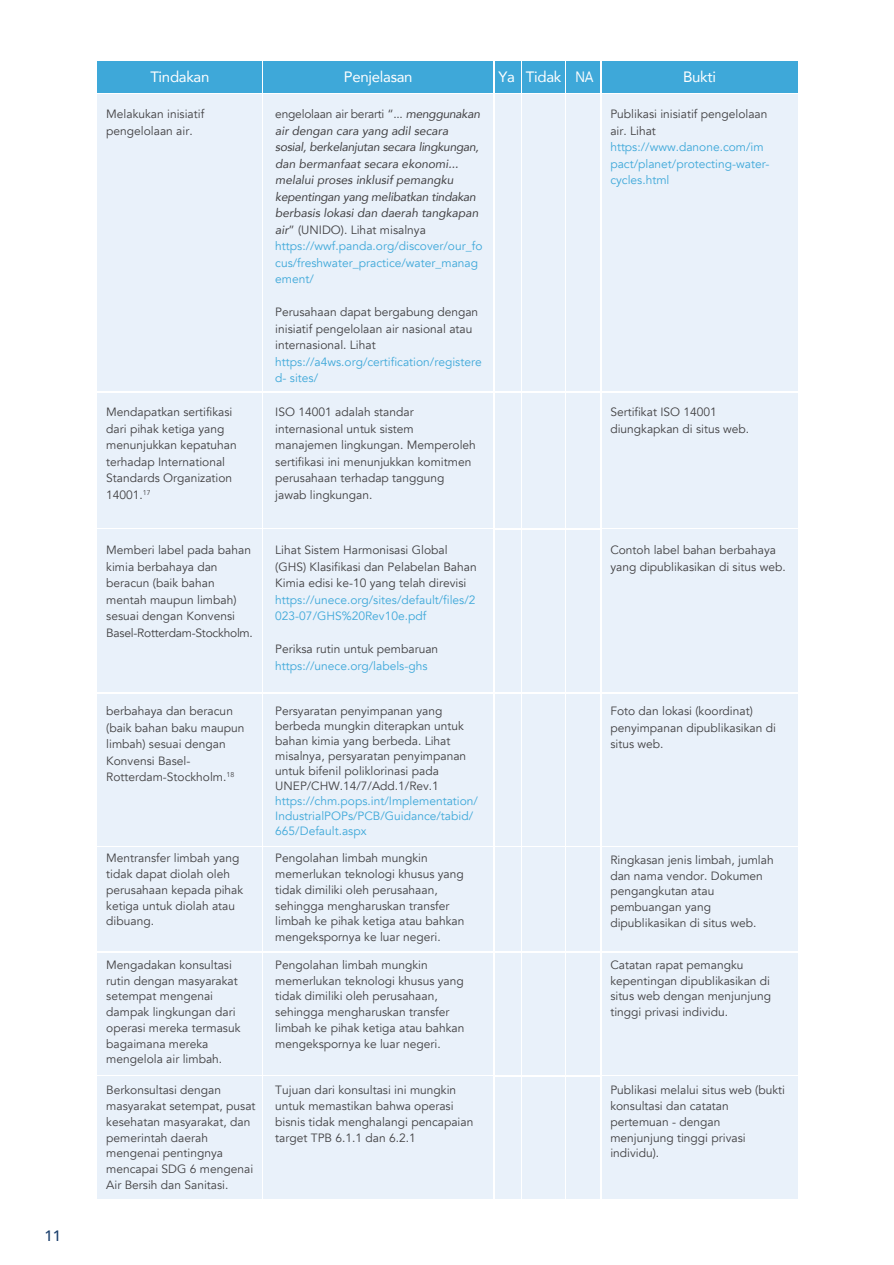
<style>
.page{position:relative;width:894px;height:1265px;background:#fff}
.page>*{position:absolute;margin:0;border:0;box-sizing:border-box;transform-origin:0 0}
.t1{font:15px "Avenir";letter-spacing:-.02em;color:#fff}
.t2{font:500 15px "Avenir";color:#183d6b}
.t3{font:12px/15.8px "Avenir";color:#414042}
.t4{font:italic 12px/16.5px "Avenir";color:#414042}
.t5{font:12px/16.5px "Avenir";color:#3ea8d9}
.s1{font-style:normal}
.s2{font-style:normal;color:#3ea8d9}
</style>
<div class="page">
<div style="left:97px;top:61px;width:165px;height:32px;background:#3ea8d9"></div>
<div style="left:602px;top:61px;width:195px;height:32px;background:#3ea8d9"></div>
<div style="left:263px;top:61px;width:230px;height:32px;background:#3ea8d9"></div>
<div style="left:97px;top:94px;width:165px;height:297px;background:#e9f1fa"></div>
<div style="left:602px;top:94px;width:195px;height:297px;background:#e9f1fa"></div>
<div style="left:263px;top:94px;width:230px;height:297px;background:#e9f1fa"></div>
<div style="left:97px;top:393px;width:165px;height:134px;background:#e9f1fa"></div>
<div style="left:602px;top:393px;width:195px;height:134px;background:#e9f1fa"></div>
<div style="left:263px;top:393px;width:230px;height:134px;background:#e9f1fa"></div>
<div style="left:97px;top:529px;width:165px;height:162px;background:#e9f1fa"></div>
<div style="left:602px;top:529px;width:195px;height:162px;background:#e9f1fa"></div>
<div style="left:263px;top:529px;width:230px;height:162px;background:#e9f1fa"></div>
<div style="left:97px;top:694px;width:165px;height:151px;background:#e9f1fa"></div>
<div style="left:602px;top:694px;width:195px;height:151px;background:#e9f1fa"></div>
<div style="left:263px;top:694px;width:230px;height:151px;background:#e9f1fa"></div>
<div style="left:97px;top:847px;width:165px;height:103px;background:#e9f1fa"></div>
<div style="left:602px;top:847px;width:195px;height:103px;background:#e9f1fa"></div>
<div style="left:263px;top:847px;width:230px;height:103px;background:#e9f1fa"></div>
<div style="left:97px;top:952px;width:165px;height:122px;background:#e9f1fa"></div>
<div style="left:602px;top:952px;width:195px;height:122px;background:#e9f1fa"></div>
<div style="left:263px;top:952px;width:230px;height:122px;background:#e9f1fa"></div>
<div style="left:97px;top:1076px;width:165px;height:122px;background:#e9f1fa"></div>
<div style="left:602px;top:1076px;width:195px;height:122px;background:#e9f1fa"></div>
<div style="left:263px;top:1076px;width:230px;height:122px;background:#e9f1fa"></div>
<div style="left:494px;top:62px;width:26px;height:31px;background:#3ea8d9"></div>
<div style="left:522px;top:62px;width:43px;height:31px;background:#3ea8d9"></div>
<div style="left:566px;top:62px;width:34px;height:31px;background:#3ea8d9"></div>
<div style="left:494px;top:94px;width:26px;height:297px;background:#e9f1fa"></div>
<div style="left:522px;top:94px;width:43px;height:297px;background:#e9f1fa"></div>
<div style="left:566px;top:94px;width:34px;height:297px;background:#e9f1fa"></div>
<div style="left:494px;top:393px;width:26px;height:134px;background:#e9f1fa"></div>
<div style="left:522px;top:393px;width:43px;height:134px;background:#e9f1fa"></div>
<div style="left:566px;top:393px;width:34px;height:134px;background:#e9f1fa"></div>
<div style="left:494px;top:529px;width:26px;height:162px;background:#e9f1fa"></div>
<div style="left:522px;top:529px;width:43px;height:162px;background:#e9f1fa"></div>
<div style="left:566px;top:529px;width:34px;height:162px;background:#e9f1fa"></div>
<div style="left:494px;top:694px;width:26px;height:151px;background:#e9f1fa"></div>
<div style="left:522px;top:694px;width:43px;height:151px;background:#e9f1fa"></div>
<div style="left:566px;top:694px;width:34px;height:151px;background:#e9f1fa"></div>
<div style="left:494px;top:847px;width:26px;height:103px;background:#e9f1fa"></div>
<div style="left:522px;top:847px;width:43px;height:103px;background:#e9f1fa"></div>
<div style="left:566px;top:847px;width:34px;height:103px;background:#e9f1fa"></div>
<div style="left:494px;top:952px;width:26px;height:122px;background:#e9f1fa"></div>
<div style="left:522px;top:952px;width:43px;height:122px;background:#e9f1fa"></div>
<div style="left:566px;top:952px;width:34px;height:122px;background:#e9f1fa"></div>
<div style="left:494px;top:1076px;width:26px;height:122px;background:#e9f1fa"></div>
<div style="left:522px;top:1076px;width:43px;height:122px;background:#e9f1fa"></div>
<div style="left:566px;top:1076px;width:34px;height:122px;background:#e9f1fa"></div>
<p class="t2" style="left:45px;top:1222px;width:18px">11</p>
<p class="t1" style="left:150px;top:65px;width:61px">Tindakan</p>
<p class="t1" style="left:344px;top:65px;width:70px">Penjelasan</p>
<p class="t1" style="left:572px;top:65px;width:13px">N</p>
<p class="t1" style="left:683px;top:65px;width:34px">Bukti</p>
<p class="t3" style="left:106px;top:106px;width:100px;line-height:16.5px">Melakukan inisiatif pengelolaan air.</p>
<p class="t4" style="left:275px;top:106px;width:209px"><span class="s1">engelolaan air berarti “...</span> menggunakan air dengan cara yang adil secara sosial, berkelanjutan secara lingkungan, dan bermanfaat secara ekonomi... melalui proses inklusif pemangku kepentingan yang melibatkan tindakan berbasis lokasi dan daerah tangkapan air<span class="s1">” (UNIDO). Lihat misalnya </span><span class="s2">https://wwf.panda.org/discover/our_fo cus/freshwater_practice/water_manag ement/</span></p>
<p class="t3" style="left:275px;top:304px;width:204px;line-height:16.5px">Perusahaan dapat bergabung dengan inisiatif pengelolaan air nasional atau internasional. Lihat</p>
<p class="t5" style="left:275px;top:353px;width:208px">https://a4ws.org/certification/registere d- sites/</p>
<p class="t1" style="left:498px;top:65px;width:96px">Ya Tidak NA</p>
<p class="t3" style="left:610px;top:106px;width:159px;line-height:16.5px">Publikasi inisiatif pengelolaan air. Lihat</p>
<p class="t5" style="left:610px;top:139px;width:161px">https://www.danone.com/im pact/planet/protecting-water&shy;cycles.html</p>
<p class="t3" style="left:106px;top:404px;width:132px;line-height:16.5px">Mendapatkan sertifikasi dari pihak ketiga yang menunjukkan kepatuhan terhadap International<br>Standards Organization<br>14001.<sup>17</sup></p>
<p class="t3" style="left:275px;top:404px;width:202px;line-height:16.5px">ISO 14001 adalah standar internasional untuk sistem manajemen lingkungan. Memperoleh sertifikasi ini menunjukkan komitmen perusahaan terhadap tanggung jawab lingkungan.</p>
<p class="t3" style="left:610px;top:404px;width:140px;line-height:16.5px">Sertifikat ISO 14001 diungkapkan di situs web.</p>
<p class="t3" style="left:106px;top:542px;width:148px;line-height:16.5px">Memberi label pada bahan kimia berbahaya dan beracun (baik bahan mentah maupun limbah) sesuai dengan Konvensi<br>Basel-Rotterdam-Stockholm.</p>
<p class="t3" style="left:275px;top:542px;width:203px;line-height:16.5px">Lihat Sistem Harmonisasi Global (GHS) Klasifikasi dan Pelabelan Bahan<br>Kimia edisi ke-10 yang telah direvisi</p>
<p class="t5" style="left:275px;top:591px;width:202px">https://unece.org/sites/default/files/2<br>023-07/GHS%20Rev10e.pdf</p>
<p class="t3" style="left:275px;top:641px;width:164px">Periksa rutin untuk pembaruan</p>
<p class="t5" style="left:275px;top:657px;width:154px">https://unece.org/labels-ghs</p>
<p class="t3" style="left:106px;top:703px;width:140px;line-height:16.5px">berbahaya dan beracun (baik bahan baku maupun limbah) sesuai dengan<br>Konvensi Basel-<br>Rotterdam-Stockholm.<sup>18</sup></p>
<p class="t3" style="left:275px;top:703px;width:192px;line-height:15px">Persyaratan penyimpanan yang berbeda mungkin diterapkan untuk bahan kimia yang berbeda. Lihat misalnya, persyaratan penyimpanan untuk bifenil poliklorinasi pada<br>UNEP/CHW.14/7/Add.1/Rev.1</p>
<p class="t5" style="left:275px;top:793px;width:204px;line-height:15px">https://chm.pops.int/Implementation/<br>IndustrialPOPs/PCB/Guidance/tabid/<br>665/Default.aspx</p>
<p class="t3" style="left:610px;top:542px;width:177px;line-height:16.5px">Contoh label bahan berbahaya yang dipublikasikan di situs web.</p>
<p class="t3" style="left:610px;top:703px;width:167px;line-height:16.5px">Foto dan lokasi (koordinat) penyimpanan dipublikasikan di situs web.</p>
<p class="t3" style="left:106px;top:850px;width:138px">Mentransfer limbah yang tidak dapat diolah oleh perusahaan kepada pihak ketiga untuk diolah atau dibuang.</p>
<p class="t3" style="left:275px;top:850px;width:191px">Pengolahan limbah mungkin memerlukan teknologi khusus yang tidak dimiliki oleh perusahaan, sehingga mengharuskan transfer limbah ke pihak ketiga atau bahkan mengekspornya ke luar negeri.</p>
<p class="t3" style="left:610px;top:851px;width:165px">Ringkasan jenis limbah, jumlah dan nama vendor. Dokumen pengangkutan atau pembuangan yang dipublikasikan di situs web.</p>
<p class="t3" style="left:106px;top:956px;width:136px">Mengadakan konsultasi rutin dengan masyarakat setempat mengenai dampak lingkungan dari operasi mereka termasuk bagaimana mereka mengelola air limbah.</p>
<p class="t3" style="left:275px;top:956px;width:191px">Pengolahan limbah mungkin memerlukan teknologi khusus yang tidak dimiliki oleh perusahaan, sehingga mengharuskan transfer limbah ke pihak ketiga atau bahkan mengekspornya ke luar negeri.</p>
<p class="t3" style="left:610px;top:956px;width:162px">Catatan rapat pemangku kepentingan dipublikasikan di situs web dengan menjunjung tinggi privasi individu.</p>
<p class="t3" style="left:106px;top:1082px;width:151px">Berkonsultasi dengan masyarakat setempat, pusat kesehatan masyarakat, dan pemerintah daerah mengenai pentingnya mencapai SDG 6 mengenai<br>Air Bersih dan Sanitasi.</p>
<p class="t3" style="left:275px;top:1082px;width:200px">Tujuan dari konsultasi ini mungkin untuk memastikan bahwa operasi bisnis tidak menghalangi pencapaian target TPB 6.1.1 dan 6.2.1</p>
<p class="t3" style="left:610px;top:1082px;width:176px">Publikasi melalui situs web (bukti konsultasi dan catatan pertemuan - dengan menjunjung tinggi privasi individu).</p>
</div>
